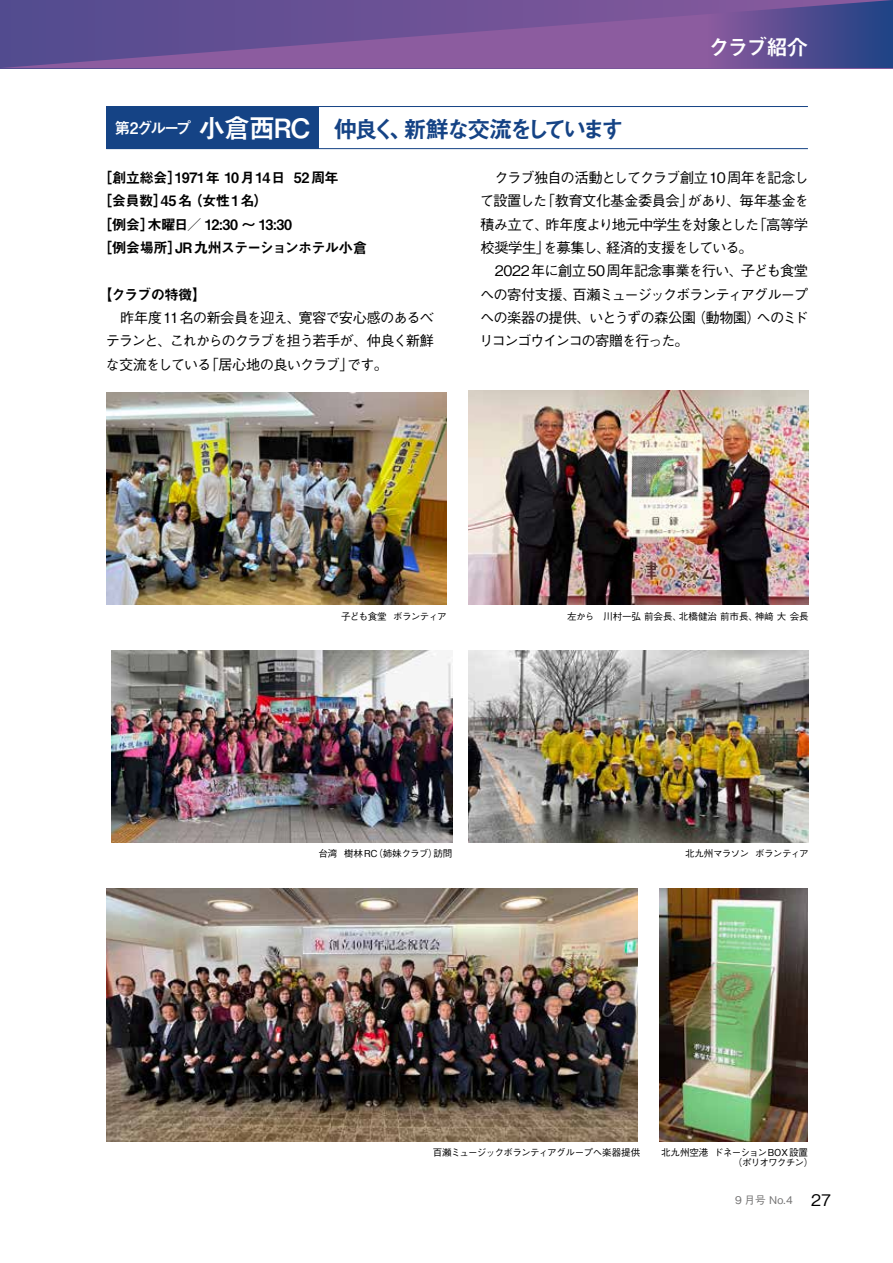
<style>
.page{position:relative;width:893px;height:1263px;background:#fff}
.page>*{position:absolute;margin:0;border:0;box-sizing:border-box;transform-origin:0 0}
.t1{font:23.4px "Midashi Go Pro MB31";letter-spacing:-.155em;color:#154385}
.t2{font:700 21.3px "Mi Go MB1 Std De";letter-spacing:-.08em;color:#fff}
.t3{font:500 14.4px/23.4px "Gothic BBB Pro";letter-spacing:-.07em;color:#000;text-align:justify}
.t4{font:14.4px/23.4px "Midashi Go Pro MB31";letter-spacing:-.045em;color:#000}
.t5{font:500 10.65px "Gothic BBB Pro";color:#727171}
.t6{font:500 9.6px/10.6px "Gothic BBB Pro";letter-spacing:-.05em;color:#000}
.t7{font:500 9.6px "Gothic BBB Pro";letter-spacing:-.02em;color:#000}
.t8{font:500 9.6px "Gothic BBB Pro";letter-spacing:-.075em;color:#000}
.t9{font:500 9.6px "Gothic BBB Pro";letter-spacing:-.07em;color:#000}
.s1{font-family:"Mi Go MB1 Std De";font-weight:700;font-size:26.55px;color:#fff}
.s2{font-size:15.9px;color:#000}
</style>
<div class="page">
<svg style="left:1px;top:0;width:892px;height:68px;background:#6d5296"></svg>
<svg style="left:0;top:0;width:1px;height:68px"></svg>
<img style="left:106px;top:392px;width:340px;height:213px">
<div style="left:106px;top:106px;width:213px;height:43px;background:#154385"></div>
<hr style="left:106px;top:106px;width:702px;height:1px;background:#154385">
<hr style="left:106px;top:148px;width:702px;height:1px;background:#154385">
<img style="left:468px;top:651px;width:340px;height:191px">
<img style="left:468px;top:390px;width:340px;height:215px">
<img style="left:112px;top:651px;width:340px;height:191px">
<img style="left:106px;top:888px;width:531px;height:253px">
<img style="left:659px;top:888px;width:149px;height:253px">
<h2 class="t2" style="left:709px;top:31px;width:101px">クラブ紹介</h2>
<h1 class="t1" style="left:114px;top:111px;width:511px"><sup>第2グループ</sup><span class="s1">小倉西RC</span> 仲良く、新鮮な交流をしています</h1>
<p class="t3" style="left:479px;top:164px;width:331px;text-align:left">　クラブ独自の活動としてクラブ創立10周年を記念して設置した「教育文化基金委員会」があり、毎年基金を積み立て、昨年度より地元中学生を対象とした「高等学校奨学生」を募集し、経済的支援をしている。<br>　2022年に創立50周年記念事業を行い、子ども食堂への寄付支援、百瀬ミュージックボランティアグループへの楽器の提供、いとうずの森公園（動物園）へのミドリコンゴウインコの寄贈を行った。</p>
<p class="t4" style="left:98px;top:164px;width:270px">［創立総会］1971年 10月14日 52周年<br>［会員数］45名 （女性1名）<br>［例会］木曜日／ 12:30 ～ 13:30<br>［例会場所］JR 九州ステーションホテル小倉</p>
<p class="t4" style="left:98px;top:281px;width:110px">【クラブの特徴】</p>
<p class="t3" style="left:106px;top:304px;width:330px">　昨年度11名の新会員を迎え、寛容で安心感のあるベテランと、これからのクラブを担う若手が、仲良く新鮮な交流をしている「居心地の良いクラブ」です。</p>
<p class="t9" style="left:341px;top:609px;width:107px">子ども食堂 ボランティア</p>
<p class="t7" style="left:318px;top:846px;width:136px">台湾 樹林RC（姉妹クラブ）訪問</p>
<p class="t7" style="left:567px;top:609px;width:243px">左から　川村一弘 前会長、北橋健治 前市長、神﨑 大 会長</p>
<p class="t8" style="left:685px;top:846px;width:125px">北九州マラソン ボランティア</p>
<p class="t6" style="left:433px;top:1145px;width:209px">百瀬ミュージックボランティアグループへ楽器提供</p>
<p class="t6" style="left:733px;top:1145px;width:82px;text-indent:-72px">北九州空港 ドネーションBOX設置（ポリオワクチン）</p>
<p class="t5" style="left:735px;top:1191px;width:98px">9 月号 No.4 <span class="s2">27</span></p>
</div>
